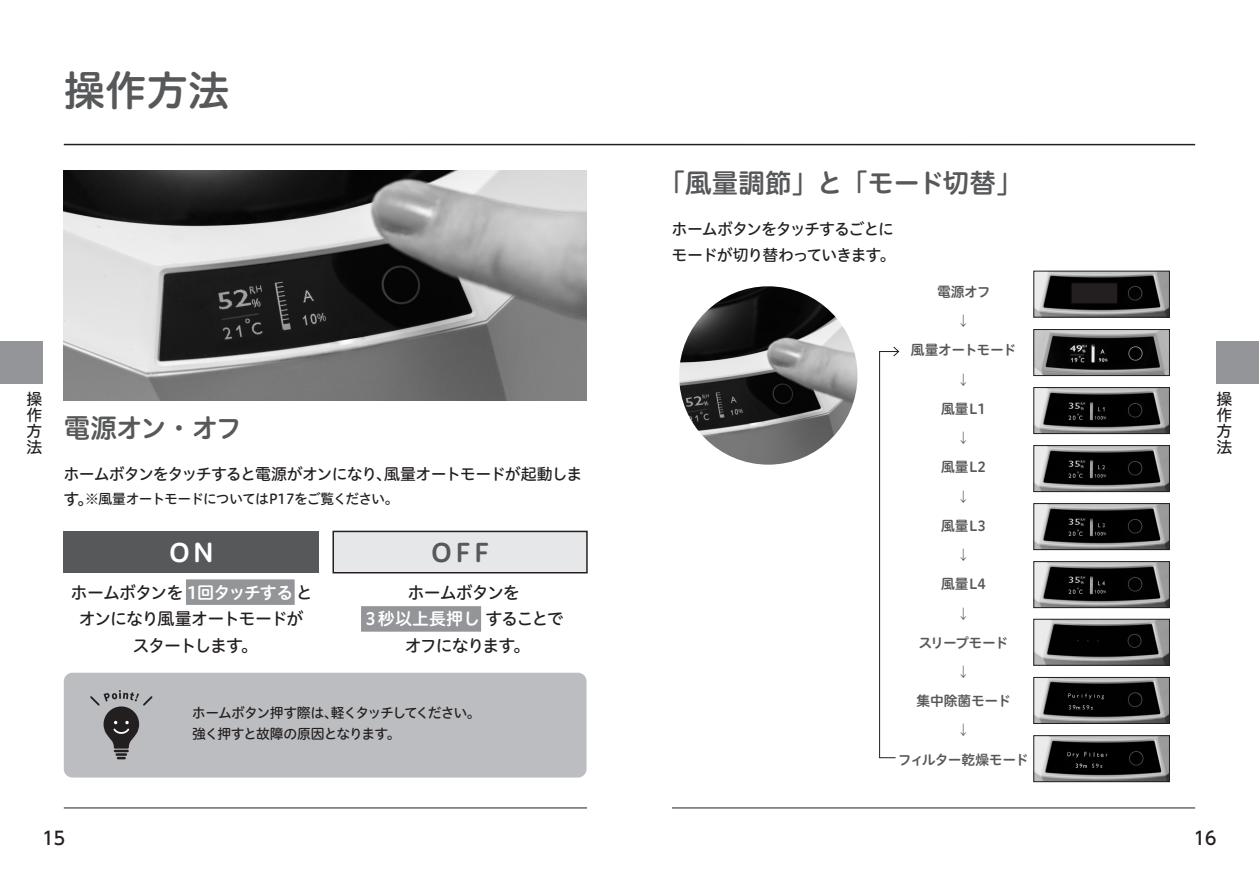
<style>
.page{position:relative;width:1259px;height:893px;background:#fff}
.page>*{position:absolute;margin:0;border:0;box-sizing:border-box;transform-origin:0 0}
.t1{font:41.4px "Hiragino UD Sans R Std W6";color:#57585a}
.t2{font:26.55px "Hiragino UD Sans R Std W6";color:#57585a}
.t3{font:26.55px "Hiragino UD Sans R Std W6";letter-spacing:-.02em;color:#57585a}
.t4{font:25.5px "Hiragino UD Sans R Std W6";color:#57585a}
.t5{font:25.5px "Hiragino UD Sans R Std W6";color:#fff}
.t6{font:500 18px "UD Shin Go C Oniz Pr 6";color:#231f20}
.t7{font:16.95px/26.5px "Hiragino UD Sans R Std W5";letter-spacing:-.07em;color:#231f20;text-align:center}
.t8{font:15.9px/15.9px "Hiragino UD Sans R Std W5";letter-spacing:-.07em;color:#231f20;text-align:justify}
.t9{font:13.8px/21.3px "Hiragino UD Sans R Std W5";letter-spacing:-.065em;color:#231f20}
.t10{font:13.8px "Hiragino UD Sans R Std W6";letter-spacing:-.02em;color:#57585a}
.t11{font:13.8px "Hiragino UD Sans R Std W6";letter-spacing:-.055em;color:#57585a}
.t12{font:13.8px "Hiragino UD Sans R Std W6";letter-spacing:-.045em;color:#57585a}
.t13{font:13.8px "Hiragino UD Sans R Std W6";letter-spacing:-.085em;color:#57585a}
.s1{font-size:15.9px}
.s2{font-family:"Hiragino UD Sans R Std W6";color:#fff}
</style>
<div class="page">
<hr style="left:64px;top:808px;width:523px;height:1px;background:#231f20">
<hr style="left:672px;top:808px;width:523px;height:1px;background:#231f20">
<hr style="left:64px;top:144px;width:1131px;height:1px;background:#231f20">
<img style="left:1035px;top:621px;width:132px;height:42px">
<div style="left:1033px;top:619px;width:136px;height:46px;border:1px solid #231f20"></div>
<div style="left:186px;top:579px;width:109px;height:26px;background:#939598"></div>
<div style="left:361px;top:606px;width:120px;height:26px;background:#939598"></div>
<img style="left:64px;top:170px;width:523px;height:230px">
<img style="left:679px;top:286px;width:178px;height:179px;border-radius:89px">
<div style="left:333px;top:531px;width:254px;height:42px;background:#e6e7e9"></div>
<div style="left:332px;top:531px;width:256px;height:42px;border:1px solid #231f20"></div>
<div style="left:64px;top:531px;width:255px;height:42px;background:#57585a"></div>
<div style="left:64px;top:673px;width:522px;height:104px;background:#bcbdc0;border-radius:9px"></div>
<svg style="left:90px;top:690px;width:63px;height:69px"></svg>
<img style="left:1035px;top:331px;width:132px;height:43px">
<div style="left:1033px;top:329px;width:136px;height:47px;border:1px solid #231f20"></div>
<img style="left:1035px;top:679px;width:132px;height:43px">
<div style="left:1033px;top:677px;width:136px;height:47px;border:1px solid #231f20"></div>
<img style="left:1035px;top:389px;width:132px;height:43px">
<div style="left:1033px;top:387px;width:136px;height:47px;border:1px solid #231f20"></div>
<img style="left:1035px;top:273px;width:132px;height:42px">
<div style="left:1033px;top:271px;width:136px;height:46px;border:1px solid #231f20"></div>
<img style="left:1035px;top:447px;width:132px;height:43px">
<div style="left:1033px;top:445px;width:136px;height:47px;border:1px solid #231f20"></div>
<img style="left:1035px;top:505px;width:132px;height:43px">
<div style="left:1033px;top:503px;width:136px;height:47px;border:1px solid #231f20"></div>
<img style="left:1035px;top:563px;width:132px;height:43px">
<div style="left:1033px;top:561px;width:136px;height:47px;border:1px solid #231f20"></div>
<img style="left:1035px;top:737px;width:132px;height:43px">
<div style="left:1033px;top:735px;width:136px;height:47px;border:1px solid #231f20"></div>
<div style="left:1070px;top:283px;width:47px;height:21px;background:#231f20;border:1px solid #070707"></div>
<svg style="left:879px;top:346px;width:20px;height:412px"></svg>
<div style="left:1216px;top:341px;width:43px;height:43px;background:#939598"></div>
<div style="left:0;top:341px;width:43px;height:43px;background:#939598"></div>
<p class="t1" style="left:64px;top:58px;width:167px">操作方法</p>
<p class="t2" style="left:672px;top:163px;width:339px">｢風量調節｣と｢モード切替｣</p>
<p class="t8" style="left:671px;top:216px;width:226px;line-height:25.5px">ホームボタンをタッチするごとにモードが切り替わっていきます。</p>
<p class="t10" style="left:937px;top:281px;width:55px">電源オフ</p>
<p class="t10" style="left:956px;top:310px;width:15px">↓</p>
<p class="t12" style="left:911px;top:340px;width:107px">風量オートモード</p>
<p class="t10" style="left:956px;top:369px;width:15px">↓</p>
<p class="t10" style="left:941px;top:398px;width:46px">風量L1</p>
<p class="t10" style="left:956px;top:427px;width:15px">↓</p>
<p class="t10" style="left:941px;top:457px;width:46px">風量L2</p>
<p class="t10" style="left:956px;top:486px;width:15px">↓</p>
<p class="t10" style="left:941px;top:515px;width:46px">風量L3</p>
<p class="t10" style="left:956px;top:544px;width:15px">↓</p>
<p class="t10" style="left:941px;top:574px;width:46px">風量L4</p>
<p class="t10" style="left:956px;top:603px;width:15px">↓</p>
<p class="t13" style="left:918px;top:632px;width:91px">スリープモード</p>
<p class="t10" style="left:956px;top:661px;width:15px">↓</p>
<p class="t10" style="left:916px;top:690px;width:96px">集中除菌モード</p>
<p class="t10" style="left:956px;top:720px;width:15px">↓</p>
<p class="t11" style="left:897px;top:749px;width:132px">フィルター乾燥モード</p>
<p class="t8" style="left:27px;top:390px;width:17px">操作方法</p>
<p class="t8" style="left:1216px;top:390px;width:17px">操作方法</p>
<p class="t3" style="left:64px;top:408px;width:180px">電源オン・オフ</p>
<p class="t8" style="left:63px;top:465px;width:520px">ホームボタンをタッチすると電源がオンになり、風量オートモードが起動しま</p>
<p class="t9" style="left:63px;top:488px;width:337px"><span class="s1">す。</span>※風量オートモードについてはP17をご覧ください。</p>
<p class="t5" style="left:169px;top:533px;width:47px">ON</p>
<p class="t4" style="left:431px;top:533px;width:60px">OFF</p>
<p class="t7" style="left:71px;top:578px;width:243px">ホームボタンを <span class="s2">1回タッチする</span>とオンになり風量オートモードがスタートします。</p>
<p class="t7" style="left:362px;top:578px;width:203px">ホームボタンを<br><span class="s2">３秒以上長押し</span>することでオフになります。</p>
<p class="t9" style="left:192px;top:701px;width:290px">ホームボタン押す際は、軽くタッチしてください。強く押すと故障の原因となります。</p>
<p class="t6" style="left:43px;top:824px;width:24px">15</p>
<p class="t6" style="left:1193px;top:824px;width:24px">16</p>
</div>
